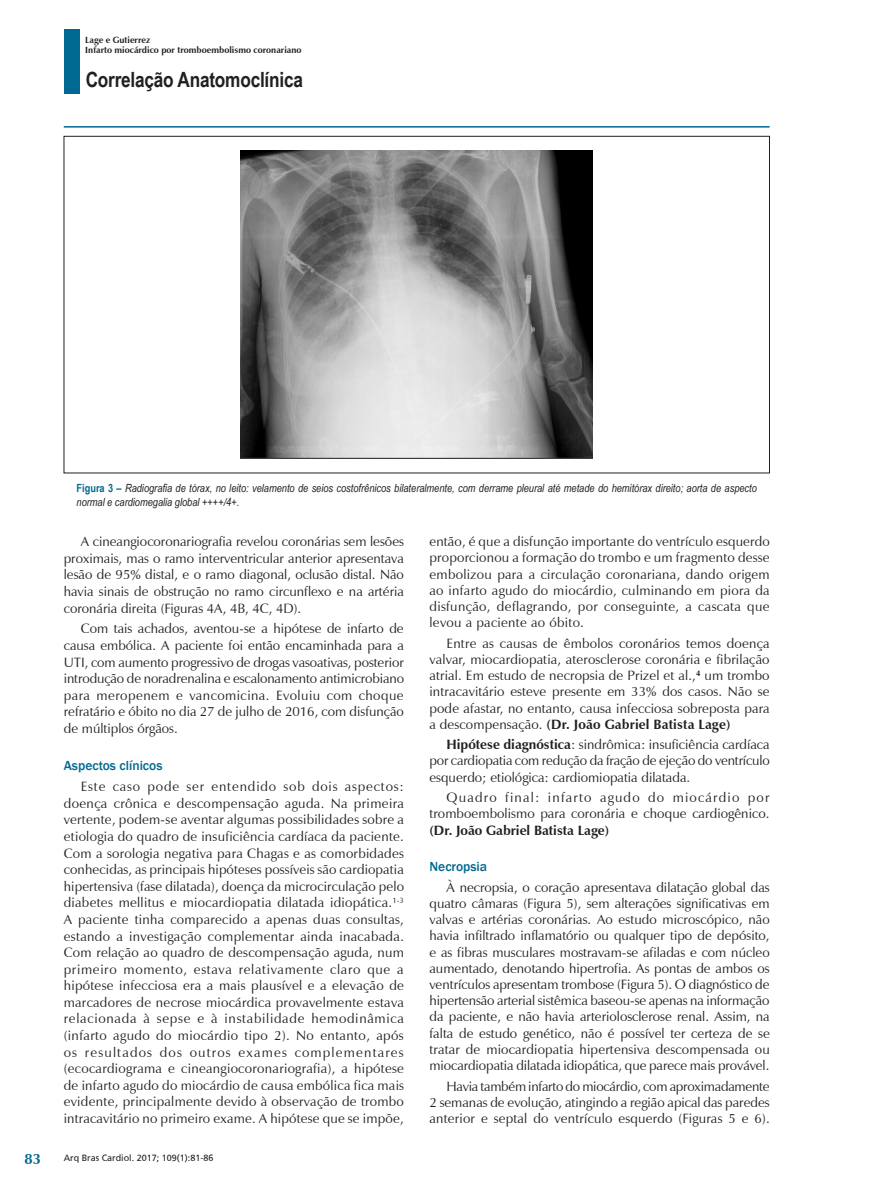
<style>
.page{position:relative;width:893px;height:1191px;background:#fff}
.page>*{position:absolute;margin:0;border:0;box-sizing:border-box;transform-origin:0 0}
.t1{font:700 21px "Arial Narrow";letter-spacing:-.01em;color:#231f20}
.t2{font:700 15px "Zapf Humanist 601 BT";color:#006991}
._01-TEXTO_BASICO{font:13.5px/16.6px "Zapf Humanist 601 BT";letter-spacing:.005em;color:#231f20;text-align:justify}
._03_-_SUBTITULO_PRIN{font:500 13.5px "Franklin Gothic";color:#006991}
._06_-_LEGENDA_FIGURA{font:italic 11.25px/13.5px "Arial Narrow";color:#231f20}
.t3{font:700 9px "Zapf Humanist 601 BT";color:#231f20}
.t4{font:9px "Frutiger";color:#231f20}
.s1{font-weight:700;font-style:normal;color:#006991}
.s2{font-weight:700}
</style>
<div class="page">
<hr style="left:64px;top:126px;width:706px;height:2px;background:#006991">
<div style="left:64px;top:29px;width:16px;height:65px;background:#006991"></div>
<img style="left:241px;top:150px;width:351px;height:309px">
<p class="t3" style="left:85px;top:34px;width:66px">Lage e Gutierrez</p>
<p class="t3" style="left:85px;top:45px;width:218px">Infarto miocárdico por tromboembolismo coronariano</p>
<h1 class="t1" style="left:86px;top:64px;width:219px">Correlação Anatomoclínica</h1>
<p class="t2" style="left:25px;top:1149px;width:18px">83</p>
<p class="_06_-_LEGENDA_FIGURA" style="left:77px;top:481px;width:682px"><span class="s1">Figura 3 –</span> Radiografia de tórax, no leito: velamento de seios costofrênicos bilateralmente, com derrame pleural até metade do hemitórax direito; aorta de aspecto normal e cardiomegalia global ++++/4+.</p>
<p class="_01-TEXTO_BASICO" style="left:429px;top:533px;width:342px;line-height:16.2px">então, é que a disfunção importante do ventrículo esquerdo proporcionou a formação do trombo e um fragmento desse embolizou para a circulação coronariana, dando origem ao infarto agudo do miocárdio, culminando em piora da disfunção, deflagrando, por conseguinte, a cascata que levou a paciente ao óbito.</p>
<p class="_01-TEXTO_BASICO" style="left:429px;top:635px;width:342px;line-height:16.2px;text-indent:17px">Entre as causas de êmbolos coronários temos doença valvar, miocardiopatia, aterosclerose coronária e fibrilação atrial. Em estudo de necropsia de Prizel et al.,<sup>4</sup> um trombo intracavitário esteve presente em 33% dos casos. Não se pode afastar, no entanto, causa infecciosa sobreposta para a descompensação. <span class="s2">(Dr. João Gabriel Batista Lage)</span></p>
<p class="_01-TEXTO_BASICO" style="left:429px;top:736px;width:342px;line-height:16.2px;text-indent:17px"><span class="s2">Hipótese diagnóstica</span>: sindrômica: insuficiência cardíaca por cardiopatia com redução da fração de ejeção do ventrículo esquerdo; etiológica: cardiomiopatia dilatada.</p>
<p class="_01-TEXTO_BASICO" style="left:429px;top:789px;width:342px;line-height:16.2px;text-indent:17px">Quadro final: infarto agudo do miocárdio por tromboembolismo para coronária e choque cardiogênico. <span class="s2">(Dr. João Gabriel Batista Lage)</span></p>
<p class="_03_-_SUBTITULO_PRIN" style="left:429px;top:858px;width:59px">Necropsia</p>
<p class="_01-TEXTO_BASICO" style="left:429px;top:879px;width:342px;line-height:16.2px;text-indent:17px">À necropsia, o coração apresentava dilatação global das quatro câmaras (Figura 5), sem alterações significativas em valvas e artérias coronárias. Ao estudo microscópico, não havia infiltrado inflamatório ou qualquer tipo de depósito, e as fibras musculares mostravam-se afiladas e com núcleo aumentado, denotando hipertrofia. As pontas de ambos os ventrículos apresentam trombose (Figura 5). O diagnóstico de hipertensão arterial sistêmica baseou-se apenas na informação da paciente, e não havia arteriolosclerose renal. Assim, na falta de estudo genético, não é possível ter certeza de se tratar de miocardiopatia hipertensiva descompensada ou miocardiopatia dilatada idiopática, que parece mais provável.</p>
<p class="_01-TEXTO_BASICO" style="left:429px;top:1077px;width:342px;line-height:16.2px;text-indent:17px">Havia também infarto do miocárdio, com aproximadamente 2 semanas de evolução, atingindo a região apical das paredes anterior e septal do ventrículo esquerdo (Figuras 5 e 6).</p>
<p class="_01-TEXTO_BASICO" style="left:64px;top:533px;width:342px;text-indent:17px">A cineangiocoronariografia revelou coronárias sem lesões proximais, mas o ramo interventricular anterior apresentava lesão de 95% distal, e o ramo diagonal, oclusão distal. Não havia sinais de obstrução no ramo circunflexo e na artéria coronária direita (Figuras 4A, 4B, 4C, 4D).</p>
<p class="_01-TEXTO_BASICO" style="left:64px;top:620px;width:342px;text-indent:17px">Com tais achados, aventou-se a hipótese de infarto de causa embólica. A paciente foi então encaminhada para a UTI, com aumento progressivo de drogas vasoativas, posterior introdução de noradrenalina e escalonamento antimicrobiano para meropenem e vancomicina. Evoluiu com choque refratário e óbito no dia 27 de julho de 2016, com disfunção de múltiplos órgãos.</p>
<p class="_03_-_SUBTITULO_PRIN" style="left:64px;top:757px;width:100px">Aspectos clínicos</p>
<p class="_01-TEXTO_BASICO" style="left:64px;top:778px;width:342px;text-indent:17px">Este caso pode ser entendido sob dois aspectos: doença crônica e descompensação aguda. Na primeira vertente, podem‑se aventar algumas possibilidades sobre a etiologia do quadro de insuficiência cardíaca da paciente.<br>Com a sorologia negativa para Chagas e as comorbidades conhecidas, as principais hipóteses possíveis são cardiopatia hipertensiva (fase dilatada), doença da microcirculação pelo diabetes mellitus e miocardiopatia dilatada idiopática.<sup>1-3<br></sup>A paciente tinha comparecido a apenas duas consultas, estando a investigação complementar ainda inacabada.<br>Com relação ao quadro de descompensação aguda, num primeiro momento, estava relativamente claro que a hipótese infecciosa era a mais plausível e a elevação de marcadores de necrose miocárdica provavelmente estava relacionada à sepse e à instabilidade hemodinâmica (infarto agudo do miocárdio tipo 2). No entanto, após os resultados dos outros exames complementares (ecocardiograma e cineangiocoronariografia), a hipótese de infarto agudo do miocárdio de causa embólica fica mais evidente, principalmente devido à observação de trombo intracavitário no primeiro exame. A hipótese que se impõe,</p>
<p class="t4" style="left:64px;top:1153px;width:151px">Arq Bras Cardiol. 2017; 109(1):81-86</p>
</div>
